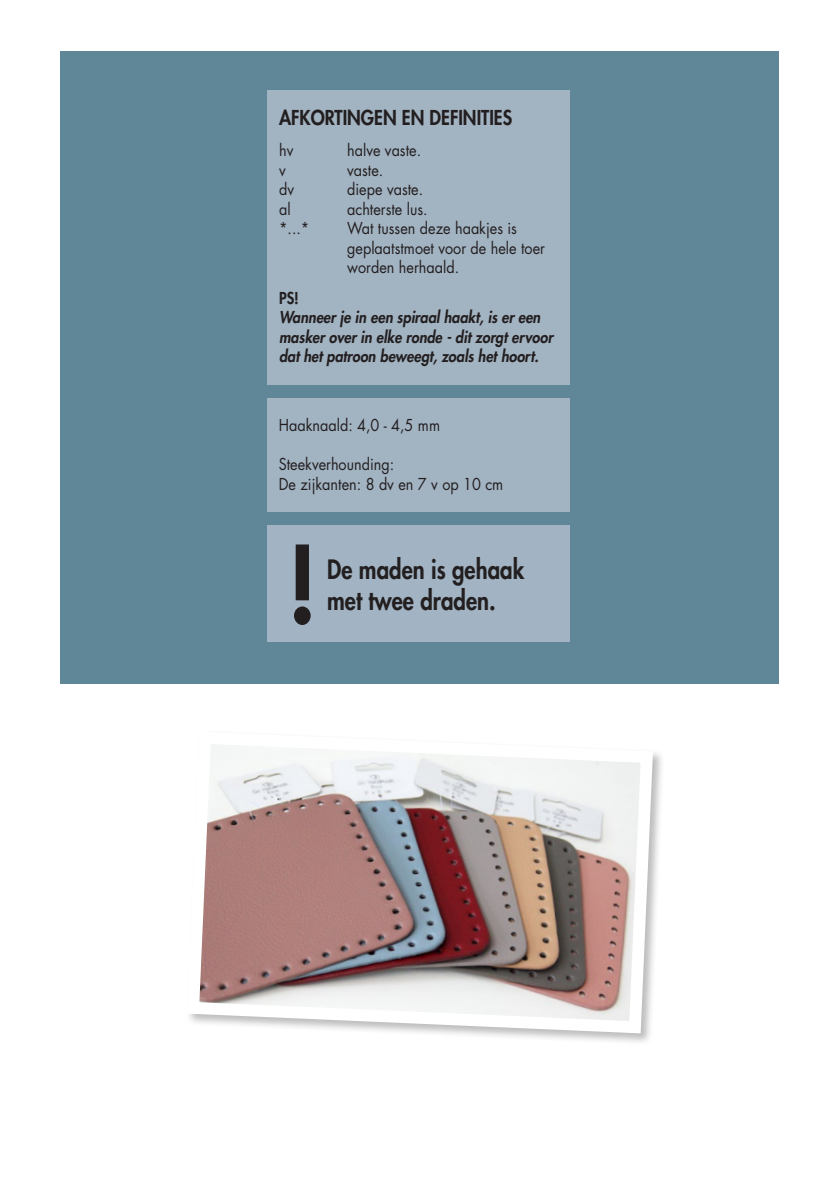
<style>
.page{position:relative;width:840px;height:1191px;background:#fff}
.page>*{position:absolute;margin:0;border:0;box-sizing:border-box;transform-origin:0 0}
.t1{font:800 104px "Futura Std";color:#fff;scale:.9 1}
.t2{font:800 104px "Futura Std";color:#231f20;scale:.9 1}
.t3{font:800 26px/31.2px "Futura Std";color:#231f20;scale:.85 1}
.t4{font:800 20px "Futura Std";color:#231f20;scale:.9 1}
.t5{font:16px/19.6px "Futura Std";color:#231f20;scale:.9 1}
.t6{font:italic 800 16px/19.6px "Futura Std";color:#231f20;scale:.9 1}
.t7{font:800 16px "Futura Std";color:#231f20;scale:.9 1}
</style>
<div class="page">
<div style="left:185px;top:729px;width:479px;height:316px;background:#231f20;opacity:.3"></div>
<svg style="left:185px;top:729px;width:473px;height:310px"></svg>
<div style="left:61px;top:51px;width:717px;height:632px;background:#5f8798"></div>
<div style="left:267px;top:90px;width:303px;height:295px;background:#a2b3c2"></div>
<div style="left:267px;top:525px;width:303px;height:117px;background:#a2b4c3"></div>
<div style="left:267px;top:399px;width:302px;height:113px;background:#a2b3c2"></div>
<p class="t4" style="left:279px;top:105px;width:260px">AFKORTINGEN EN DEFINITIES</p>
<p class="t5" style="left:279px;top:140px;width:17px">hv</p>
<p class="t5" style="left:347px;top:140px;width:84px">halve vaste.</p>
<p class="t5" style="left:279px;top:160px;width:9px">v</p>
<p class="t5" style="left:347px;top:160px;width:42px">vaste.</p>
<p class="t5" style="left:279px;top:179px;width:18px">dv</p>
<p class="t5" style="left:347px;top:179px;width:86px">diepe vaste.</p>
<p class="t5" style="left:279px;top:199px;width:14px">al</p>
<p class="t5" style="left:347px;top:199px;width:91px">achterste lus.</p>
<p class="t5" style="left:279px;top:218px;width:35px">*...*</p>
<p class="t5" style="left:347px;top:218px;width:221px">Wat tussen deze haakjes is geplaatstmoet voor de hele toer worden herhaald.</p>
<p class="t7" style="left:279px;top:288px;width:24px">PS!</p>
<p class="t6" style="left:279px;top:308px;width:306px">Wanneer je in een spiraal haakt, is er een masker over in elke ronde - dit zorgt ervoor dat het patroon beweegt, zoals het hoort.</p>
<p class="t5" style="left:278px;top:416px;width:181px">Haaknaald: 4,0 - 4,5 mm</p>
<p class="t5" style="left:278px;top:455px;width:251px">Steekverhounding:<br>De zijkanten: 8 dv en 7 v op 10 cm</p>
<h1 class="t2" style="left:287px;top:518px;width:35px">!</h1>
<h1 class="t1" style="left:312px;top:496px;width:35px">!</h1>
<h2 class="t3" style="left:327px;top:553px;width:233px">De maden is gehaak met twee draden.</h2>
</div>
